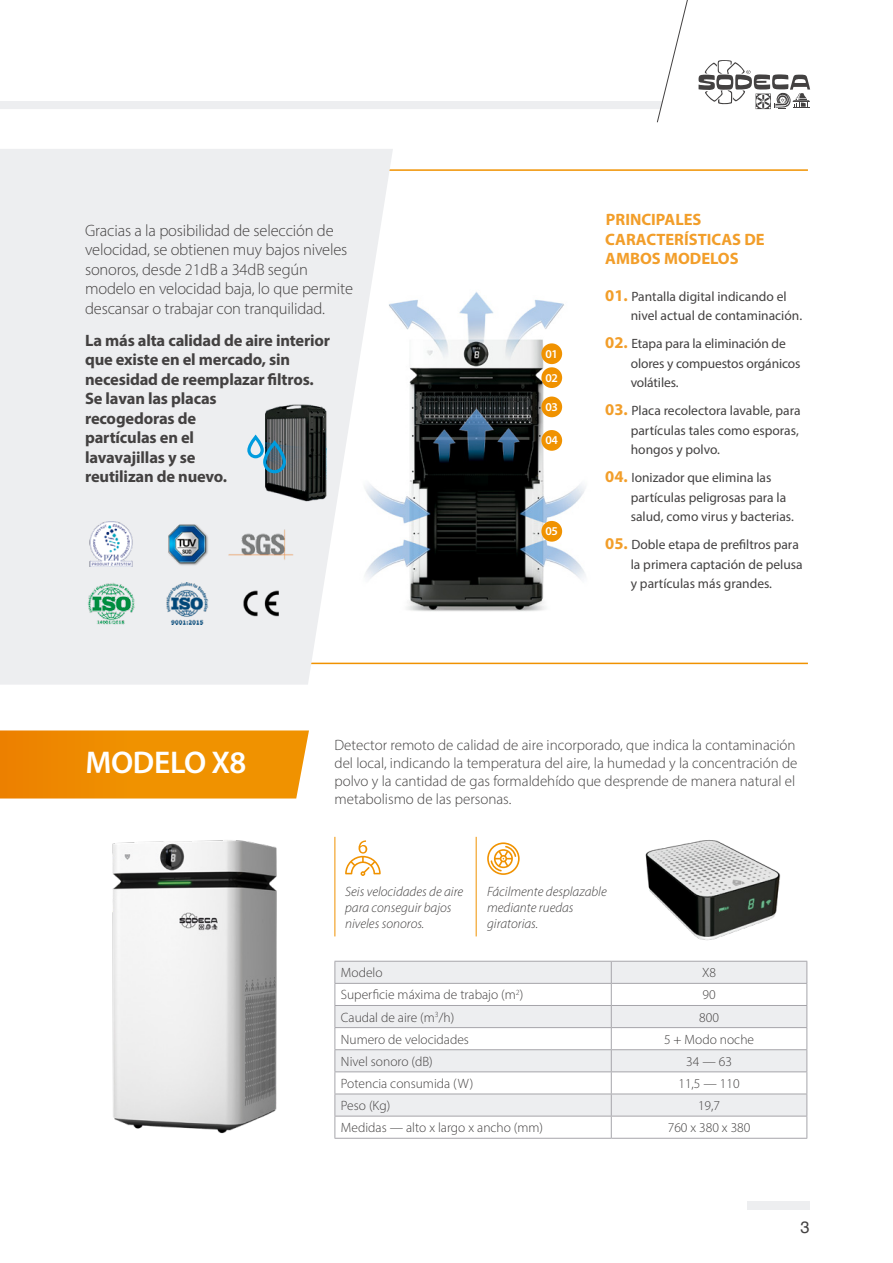
<style>
.page{position:relative;width:893px;height:1263px;background:#fff}
.page>*{position:absolute;margin:0;border:0;box-sizing:border-box;transform-origin:0 0}
.t1{font:600 31.5px "Myriad Pro";letter-spacing:-.01em;color:#fff}
.t2{font:300 16.5px/19.5px "Myriad Pro";letter-spacing:-.01em;color:#434141}
.t3{font:700 16.5px/19.5px "Myriad Pro";letter-spacing:-.01em;color:#434141}
.t4{font:700 16.5px/19.5px "Myriad Pro";color:#f29e2a}
.t5{font:16.5px "Helvetica";color:#434141}
.t6{font:300 15px/18px "Myriad Pro";color:#434141}
.t7{font:13.5px/19.5px "Myriad Pro";color:#434141}
.t8{font:300 13.5px "Myriad Pro";color:#434141}
.t9{font:italic 300 13.5px/16.2px "Myriad Pro";color:#434141}
.t10{font:600 12px/23.9px "Myriad Pro";letter-spacing:-.05em;color:#fff}
.s1{font-weight:700;font-size:16.5px;color:#f29e2a}
</style>
<div class="page">
<hr style="left:85px;top:663px;width:723px;height:1px;background:#f09200">
<hr style="left:85px;top:169px;width:723px;height:2px;background:#f09200">
<img style="left:393px;top:292px;width:192px;height:320px">
<div style="left:541px;top:343px;width:21px;height:21px;background:#f09200;border-radius:50%"></div>
<div style="left:541px;top:367px;width:21px;height:21px;background:#f09200;border-radius:50%"></div>
<div style="left:541px;top:396px;width:21px;height:21px;background:#f09200;border-radius:50%"></div>
<div style="left:541px;top:430px;width:21px;height:21px;background:#f09200;border-radius:50%"></div>
<div style="left:541px;top:521px;width:21px;height:21px;background:#f09200;border-radius:50%"></div>
<svg style="left:0;top:149px;width:393px;height:536px;fill:#edeef0"></svg>
<svg style="left:0;top:730px;width:309px;height:68px"></svg>
<img style="left:628px;top:840px;width:162px;height:121px">
<svg style="left:335px;top:962px;width:471px;height:154px;fill:#edeef0"></svg>
<hr style="left:334px;top:961px;width:277px;height:1px;background:#a6a5aa">
<hr style="left:611px;top:961px;width:196px;height:1px;background:#a6a5aa">
<hr style="left:334px;top:983px;width:277px;height:1px;background:#a6a5aa">
<hr style="left:611px;top:983px;width:196px;height:1px;background:#a6a5aa">
<hr style="left:334px;top:1005px;width:277px;height:1px;background:#a6a5aa">
<hr style="left:611px;top:1005px;width:196px;height:1px;background:#a6a5aa">
<hr style="left:334px;top:1027px;width:277px;height:1px;background:#a6a5aa">
<hr style="left:611px;top:1027px;width:196px;height:1px;background:#a6a5aa">
<hr style="left:334px;top:1049px;width:277px;height:1px;background:#a6a5aa">
<hr style="left:611px;top:1049px;width:196px;height:1px;background:#a6a5aa">
<hr style="left:334px;top:1071px;width:277px;height:1px;background:#a6a5aa">
<hr style="left:611px;top:1071px;width:196px;height:1px;background:#a6a5aa">
<hr style="left:334px;top:1093px;width:277px;height:1px;background:#a6a5aa">
<hr style="left:611px;top:1093px;width:196px;height:1px;background:#a6a5aa">
<hr style="left:334px;top:1116px;width:277px;height:1px;background:#a6a5aa">
<svg style="left:334px;top:961px;width:1px;height:177px"></svg>
<hr style="left:611px;top:1116px;width:196px;height:1px;background:#a6a5aa">
<svg style="left:611px;top:961px;width:1px;height:177px"></svg>
<svg style="left:806px;top:961px;width:1px;height:177px"></svg>
<hr style="left:334px;top:1138px;width:277px;height:1px;background:#a6a5aa">
<hr style="left:611px;top:1138px;width:196px;height:1px;background:#a6a5aa">
<svg style="left:487px;top:842px;width:33px;height:33px"></svg>
<svg style="left:345px;top:840px;width:36px;height:36px"></svg>
<hr style="left:334px;top:837px;width:1px;height:99px;background:#f09200">
<hr style="left:476px;top:837px;width:1px;height:99px;background:#f09200">
<div style="left:748px;top:1202px;width:62px;height:8px;background:#edeef0"></div>
<svg style="left:0;top:0;width:688px;height:123px"></svg>
<svg style="left:698px;top:60px;width:112px;height:49px"></svg>
<img style="left:74px;top:583px;width:150px;height:41px">
<img style="left:224px;top:587px;width:74px;height:35px">
<img style="left:74px;top:522px;width:75px;height:45px">
<img style="left:224px;top:528px;width:74px;height:33px">
<img style="left:265px;top:400px;width:61px;height:103px">
<svg style="left:247px;top:434px;width:39px;height:39px"></svg>
<img style="left:112px;top:840px;width:165px;height:294px">
<img style="left:163px;top:521px;width:46px;height:46px">
<p class="t2" style="left:85px;top:220px;width:270px">Gracias a la posibilidad de selección de velocidad, se obtienen muy bajos niveles sonoros, desde 21dB a 34dB según modelo en velocidad baja, lo que permite descansar o trabajar con tranquilidad.</p>
<p class="t3" style="left:85px;top:330px;width:247px">La más alta calidad de aire interior que existe en el mercado, sin necesidad de reemplazar filtros.<br>Se lavan las placas<br>recogedoras de<br>partículas en el<br>lavavajillas y se<br>reutilizan de nuevo.</p>
<p class="t10" style="left:546px;top:341px;width:14px">01<br>02</p>
<p class="t10" style="left:546px;top:394px;width:14px">03</p>
<p class="t10" style="left:546px;top:428px;width:14px">04</p>
<p class="t10" style="left:546px;top:519px;width:14px">05</p>
<p class="t4" style="left:605px;top:209px;width:161px">PRINCIPALES<br>CARACTERÍSTICAS DE<br>AMBOS MODELOS</p>
<p class="t7" style="left:631px;top:286px;width:173px;text-indent:-26px"><span class="s1">01.</span> Pantalla digital indicando el nivel actual de contaminación.</p>
<p class="t7" style="left:631px;top:333px;width:171px;text-indent:-26px"><span class="s1">02.</span> Etapa para la eliminación de olores y compuestos orgánicos volátiles.</p>
<p class="t7" style="left:631px;top:401px;width:171px;text-indent:-26px"><span class="s1">03.</span> Placa recolectora lavable, para partículas tales como esporas, hongos y polvo.</p>
<p class="t7" style="left:631px;top:468px;width:165px;text-indent:-26px"><span class="s1">04.</span> Ionizador que elimina las partículas peligrosas para la salud, como virus y bacterias.</p>
<p class="t7" style="left:631px;top:535px;width:173px;text-indent:-26px"><span class="s1">05.</span> Doble etapa de prefiltros para la primera captación de pelusa y partículas más grandes.</p>
<h1 class="t1" style="left:85px;top:743px;width:163px">MODELO X8</h1>
<p class="t6" style="left:334px;top:736px;width:464px">Detector remoto de calidad de aire incorporado, que indica la contaminación del local, indicando la temperatura del aire, la humedad y la concentración de polvo y la cantidad de gas formaldehído que desprende de manera natural el metabolismo de las personas.</p>
<p class="t9" style="left:345px;top:883px;width:120px">Seis velocidades de aire para conseguir bajos niveles sonoros.</p>
<p class="t9" style="left:487px;top:883px;width:121px">Fácilmente desplazable mediante ruedas giratorias.</p>
<p class="t8" style="left:341px;top:965px;width:43px">Modelo</p>
<p class="t8" style="left:702px;top:965px;width:15px">X8</p>
<p class="t8" style="left:341px;top:987px;width:184px">Superficie máxima de trabajo (m<sup>2</sup>)</p>
<p class="t8" style="left:702px;top:987px;width:15px">90</p>
<p class="t8" style="left:341px;top:1009px;width:115px">Caudal de aire (m<sup>3</sup>/h)</p>
<p class="t8" style="left:699px;top:1009px;width:21px">800</p>
<p class="t8" style="left:341px;top:1031px;width:130px">Numero de velocidades</p>
<p class="t8" style="left:664px;top:1031px;width:92px">5 + Modo noche</p>
<p class="t8" style="left:341px;top:1053px;width:93px">Nivel sonoro (dB)</p>
<p class="t8" style="left:686px;top:1053px;width:47px">34 — 63</p>
<p class="t8" style="left:341px;top:1075px;width:134px">Potencia consumida (W)</p>
<p class="t8" style="left:678px;top:1075px;width:63px">11,5 — 110</p>
<p class="t8" style="left:341px;top:1097px;width:51px">Peso (Kg)</p>
<p class="t8" style="left:698px;top:1097px;width:24px">19,7</p>
<p class="t8" style="left:341px;top:1119px;width:204px">Medidas — alto x largo x ancho (mm)</p>
<p class="t8" style="left:668px;top:1119px;width:84px">760 x 380 x 380</p>
<p class="t5" style="left:800px;top:1214px;width:11px">3</p>
</div>
